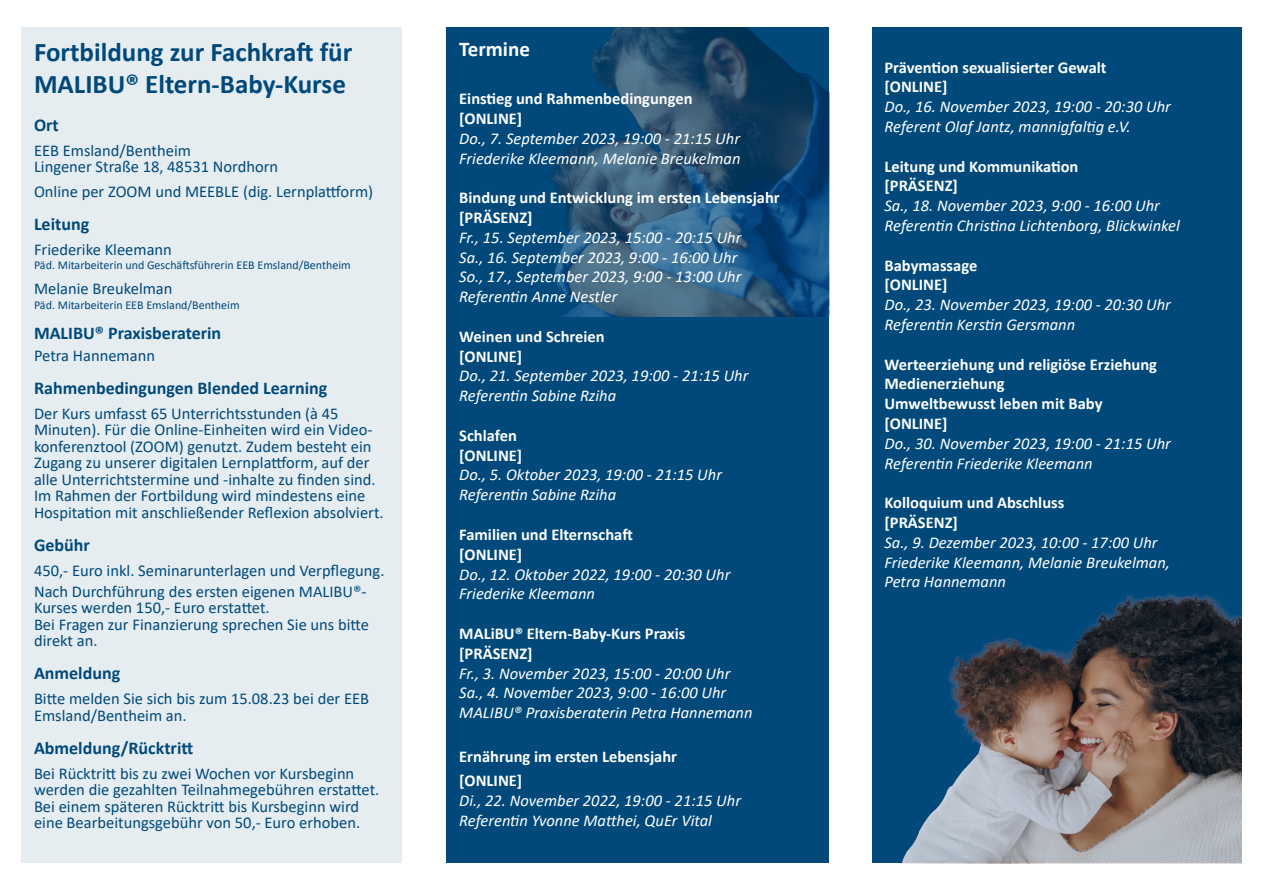
<style>
.page{position:relative;width:1263px;height:893px;background:#fff}
.page>*{position:absolute;margin:0;border:0;box-sizing:border-box;transform-origin:0 0}
.t1{font:700 27px/32.4px "Calibri";color:#00497a}
.t2{font:700 21px "Calibri";color:#fff}
.t3{font:700 18px "Calibri";color:#00497a}
.t4{font:italic 16.5px "Calibri";color:#fff}
.t5{font:16.5px/16.5px "Calibri";color:#00497a}
.t6{font:700 16.5px "Calibri";color:#fff}
.t7{font:12px "Calibri";color:#00497a}
</style>
<div class="page">
<div style="left:872px;top:28px;width:370px;height:835px;background:#00497a"></div>
<img style="left:902px;top:593px;width:340px;height:270px">
<div style="left:446px;top:28px;width:383px;height:835px;background:#00497a"></div>
<div style="left:21px;top:28px;width:381px;height:835px;background:#e6edf1"></div>
<img style="left:549px;top:28px;width:280px;height:289px">
<p class="t1" style="left:34px;top:35px;width:320px">Fortbildung zur Fachkraft für<br>MALIBU® Eltern-Baby-Kurse</p>
<p class="t3" style="left:34px;top:112px;width:26px">Ort</p>
<p class="t5" style="left:34px;top:142px;width:158px">EEB Emsland/Bentheim</p>
<p class="t5" style="left:34px;top:158px;width:246px">Lingener Straße 18, 48531 Nordhorn</p>
<p class="t5" style="left:34px;top:183px;width:341px">Online per ZOOM und MEEBLE (dig. Lernplattform)</p>
<p class="t3" style="left:34px;top:212px;width:57px">Leitung</p>
<p class="t5" style="left:34px;top:241px;width:139px">Friederike Kleemann</p>
<p class="t7" style="left:34px;top:257px;width:318px">Päd. Mitarbeiterin und Geschäftsführerin EEB Emsland/Bentheim</p>
<p class="t5" style="left:34px;top:280px;width:140px">Melanie Breukelman</p>
<p class="t7" style="left:34px;top:297px;width:207px">Päd. Mitarbeiterin EEB Emsland/Bentheim</p>
<p class="t3" style="left:34px;top:320px;width:189px">MALIBU® Praxisberaterin</p>
<p class="t5" style="left:34px;top:347px;width:123px">Petra Hannemann</p>
<p class="t3" style="left:34px;top:375px;width:295px">Rahmenbedingungen Blended Learning</p>
<p class="t5" style="left:34px;top:405px;width:351px">Der Kurs umfasst 65 Unterrichtsstunden (à 45<br>Minuten). Für die Online-Einheiten wird ein Video&shy;konferenztool (ZOOM) genutzt. Zudem besteht ein Zugang zu unserer digitalen Lernplattform, auf der alle Unterrichtstermine und -inhalte zu finden sind.<br>Im Rahmen der Fortbildung wird mindestens eine Hospitation mit anschließender Reflexion absolviert.</p>
<p class="t3" style="left:34px;top:532px;width:57px">Gebühr</p>
<p class="t5" style="left:34px;top:562px;width:352px">450,- Euro inkl. Seminarunterlagen und Verpflegung.</p>
<p class="t5" style="left:34px;top:582px;width:334px">Nach Durchführung des ersten eigenen MALIBU®-<br>Kurses werden 150,- Euro erstattet.</p>
<p class="t5" style="left:34px;top:615px;width:337px">Bei Fragen zur Finanzierung sprechen Sie uns bitte direkt an.</p>
<p class="t3" style="left:34px;top:660px;width:88px">Anmeldung</p>
<p class="t5" style="left:34px;top:690px;width:337px">Bitte melden Sie sich bis zum 15.08.23 bei der EEB<br>Emsland/Bentheim an.</p>
<p class="t3" style="left:34px;top:735px;width:161px">Abmeldung/Rücktritt</p>
<p class="t5" style="left:34px;top:764px;width:322px">Bei Rücktritt bis zu zwei Wochen vor Kursbeginn</p>
<p class="t5" style="left:34px;top:781px;width:347px">werden die gezahlten Teilnahmegebühren erstattet.</p>
<p class="t5" style="left:34px;top:797px;width:328px">Bei einem späteren Rücktritt bis Kursbeginn wird eine Bearbeitungsgebühr von 50,- Euro erhoben.</p>
<p class="t2" style="left:459px;top:34px;width:72px">Termine</p>
<p class="t6" style="left:459px;top:87px;width:235px">Einstieg und Rahmenbedingungen</p>
<p class="t6" style="left:459px;top:107px;width:65px">[ONLINE]</p>
<p class="t4" style="left:459px;top:127px;width:282px">Do., 7. September 2023, 19:00 - 21:15 Uhr</p>
<p class="t4" style="left:459px;top:147px;width:283px">Friederike Kleemann, Melanie Breukelman</p>
<p class="t6" style="left:459px;top:186px;width:322px">Bindung und Entwicklung im ersten Lebensjahr</p>
<p class="t6" style="left:459px;top:206px;width:75px">[PRÄSENZ]</p>
<p class="t4" style="left:459px;top:226px;width:284px">Fr., 15. September 2023, 15:00 - 20:15 Uhr</p>
<p class="t4" style="left:459px;top:246px;width:280px">Sa., 16. September 2023, 9:00 - 16:00 Uhr</p>
<p class="t4" style="left:459px;top:266px;width:284px">So., 17., September 2023, 9:00 - 13:00 Uhr</p>
<p class="t4" style="left:459px;top:285px;width:160px">Referentin Anne Nestler</p>
<p class="t6" style="left:459px;top:325px;width:147px">Weinen und Schreien</p>
<p class="t6" style="left:459px;top:345px;width:65px">[ONLINE]</p>
<p class="t4" style="left:459px;top:365px;width:291px">Do., 21. September 2023, 19:00 - 21:15 Uhr</p>
<p class="t4" style="left:459px;top:384px;width:158px">Referentin Sabine Rziha</p>
<p class="t6" style="left:459px;top:424px;width:59px">Schlafen</p>
<p class="t6" style="left:459px;top:444px;width:65px">[ONLINE]</p>
<p class="t4" style="left:459px;top:464px;width:264px">Do., 5. Oktober 2023, 19:00 - 21:15 Uhr</p>
<p class="t4" style="left:459px;top:483px;width:158px">Referentin Sabine Rziha</p>
<p class="t6" style="left:459px;top:523px;width:175px">Familien und Elternschaft</p>
<p class="t6" style="left:459px;top:543px;width:65px">[ONLINE]</p>
<p class="t4" style="left:459px;top:563px;width:273px">Do., 12. Oktober 2022, 19:00 - 20:30 Uhr</p>
<p class="t4" style="left:459px;top:582px;width:137px">Friederike Kleemann</p>
<p class="t6" style="left:459px;top:622px;width:228px">MALiBU® Eltern-Baby-Kurs Praxis</p>
<p class="t6" style="left:459px;top:642px;width:75px">[PRÄSENZ]</p>
<p class="t4" style="left:459px;top:662px;width:273px">Fr., 3. November 2023, 15:00 - 20:00 Uhr</p>
<p class="t4" style="left:459px;top:681px;width:268px">Sa., 4. November 2023, 9:00 - 16:00 Uhr</p>
<p class="t4" style="left:459px;top:701px;width:295px">MALIBU® Praxisberaterin Petra Hannemann</p>
<p class="t6" style="left:459px;top:745px;width:219px">Ernährung im ersten Lebensjahr</p>
<p class="t6" style="left:459px;top:769px;width:65px">[ONLINE]</p>
<p class="t4" style="left:459px;top:789px;width:283px">Di., 22. November 2022, 19:00 - 21:15 Uhr</p>
<p class="t4" style="left:459px;top:809px;width:254px">Referentin Yvonne Matthei, QuEr Vital</p>
<p class="t6" style="left:884px;top:55px;width:224px">Prävention sexualisierter Gewalt</p>
<p class="t6" style="left:884px;top:75px;width:65px">[ONLINE]</p>
<p class="t4" style="left:884px;top:95px;width:288px">Do., 16. November 2023, 19:00 - 20:30 Uhr</p>
<p class="t4" style="left:884px;top:115px;width:248px">Referent Olaf Jantz, mannigfaltig e.V.</p>
<p class="t6" style="left:884px;top:154px;width:195px">Leitung und Kommunikation</p>
<p class="t6" style="left:884px;top:174px;width:75px">[PRÄSENZ]</p>
<p class="t4" style="left:884px;top:194px;width:277px">Sa., 18. November 2023, 9:00 - 16:00 Uhr</p>
<p class="t4" style="left:884px;top:214px;width:297px">Referentin Christina Lichtenborg, Blickwinkel</p>
<p class="t6" style="left:884px;top:253px;width:94px">Babymassage</p>
<p class="t6" style="left:884px;top:273px;width:65px">[ONLINE]</p>
<p class="t4" style="left:884px;top:293px;width:288px">Do., 23. November 2023, 19:00 - 20:30 Uhr</p>
<p class="t4" style="left:884px;top:313px;width:192px">Referentin Kerstin Gersmann</p>
<p class="t6" style="left:884px;top:352px;width:274px">Werteerziehung und religiöse Erziehung</p>
<p class="t6" style="left:884px;top:372px;width:122px">Medienerziehung</p>
<p class="t6" style="left:884px;top:392px;width:219px">Umweltbewusst leben mit Baby</p>
<p class="t6" style="left:884px;top:412px;width:65px">[ONLINE]</p>
<p class="t4" style="left:884px;top:432px;width:288px">Do., 30. November 2023, 19:00 - 21:15 Uhr</p>
<p class="t4" style="left:884px;top:452px;width:210px">Referentin Friederike Kleemann</p>
<p class="t6" style="left:884px;top:491px;width:181px">Kolloquium und Abschluss</p>
<p class="t6" style="left:884px;top:511px;width:75px">[PRÄSENZ]</p>
<p class="t4" style="left:884px;top:531px;width:275px">Sa., 9. Dezember 2023, 10:00 - 17:00 Uhr</p>
<p class="t4" style="left:884px;top:551px;width:287px">Friederike Kleemann, Melanie Breukelman,</p>
<p class="t4" style="left:884px;top:570px;width:123px">Petra Hannemann</p>
</div>
